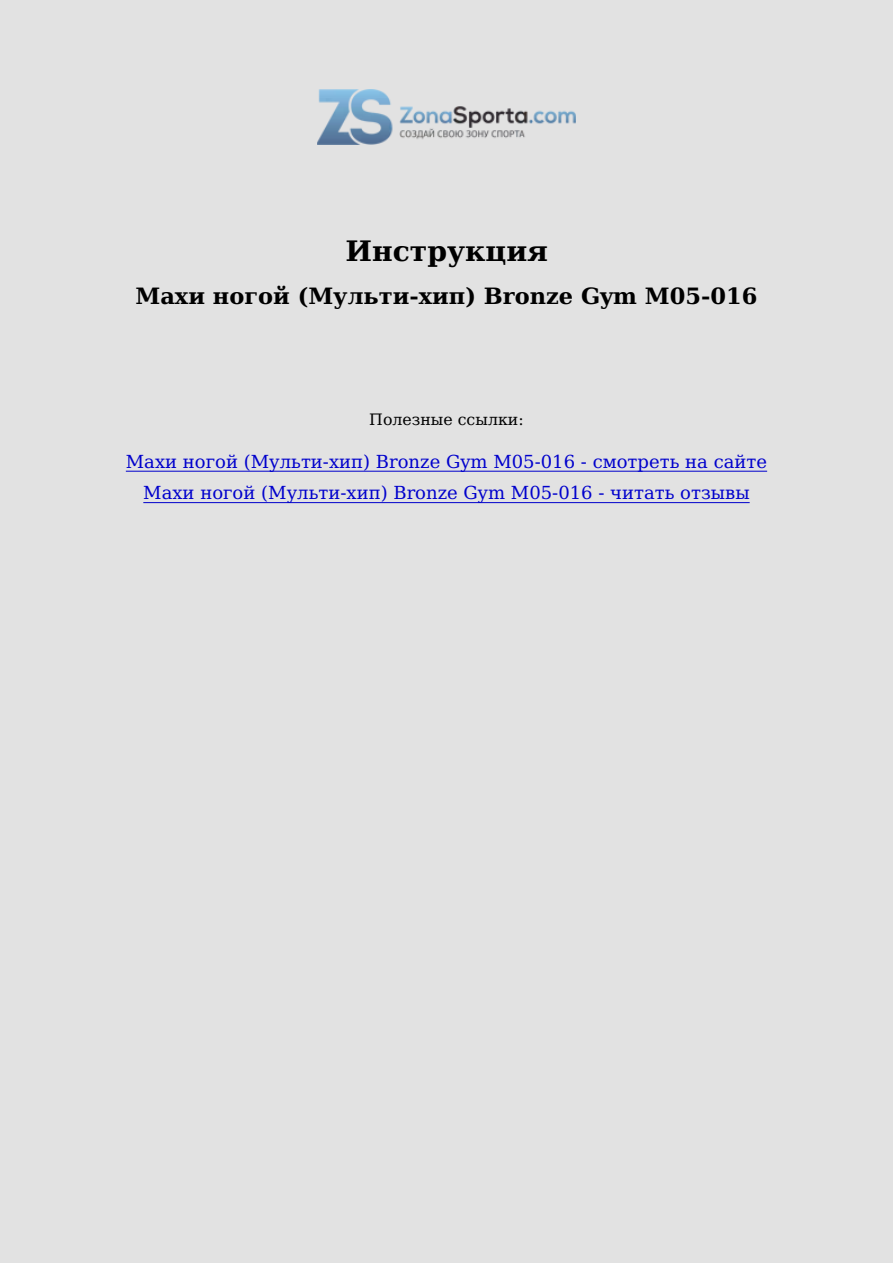
<style>
.page{position:relative;width:893px;height:1263px;background:#e2e2e2}
.page>*{position:absolute;margin:0;border:0;box-sizing:border-box;transform-origin:0 0}
.t1{font:700 28.2px "DejaVu Serif";color:#000}
.t2{font:700 22.5px "DejaVu Serif";color:#000}
.t3{font:18px/31.3px "DejaVu Serif";color:#00c;text-align:center}
.t4{font:15.75px "DejaVu Serif";color:#000}
</style>
<div class="page">
<img style="left:317px;top:89px;width:259px;height:55px">
<hr style="left:126px;top:471px;width:641px;height:1px;background:#00c">
<hr style="left:143px;top:502px;width:607px;height:1px;background:#00c">
<h1 class="t1" style="left:345px;top:229px;width:204px">Инструкция</h1>
<p class="t2" style="left:135px;top:278px;width:623px">Махи ногой (Мульти-хип) Bronze Gym M05-016</p>
<p class="t4" style="left:369px;top:407px;width:156px">Полезные ссылки:</p>
<p class="t3" style="left:126px;top:445px;width:643px">Махи ногой (Мульти-хип) Bronze Gym M05-016 - смотреть на сайте<br>Махи ногой (Мульти-хип) Bronze Gym M05-016 - читать отзывы</p>
</div>
